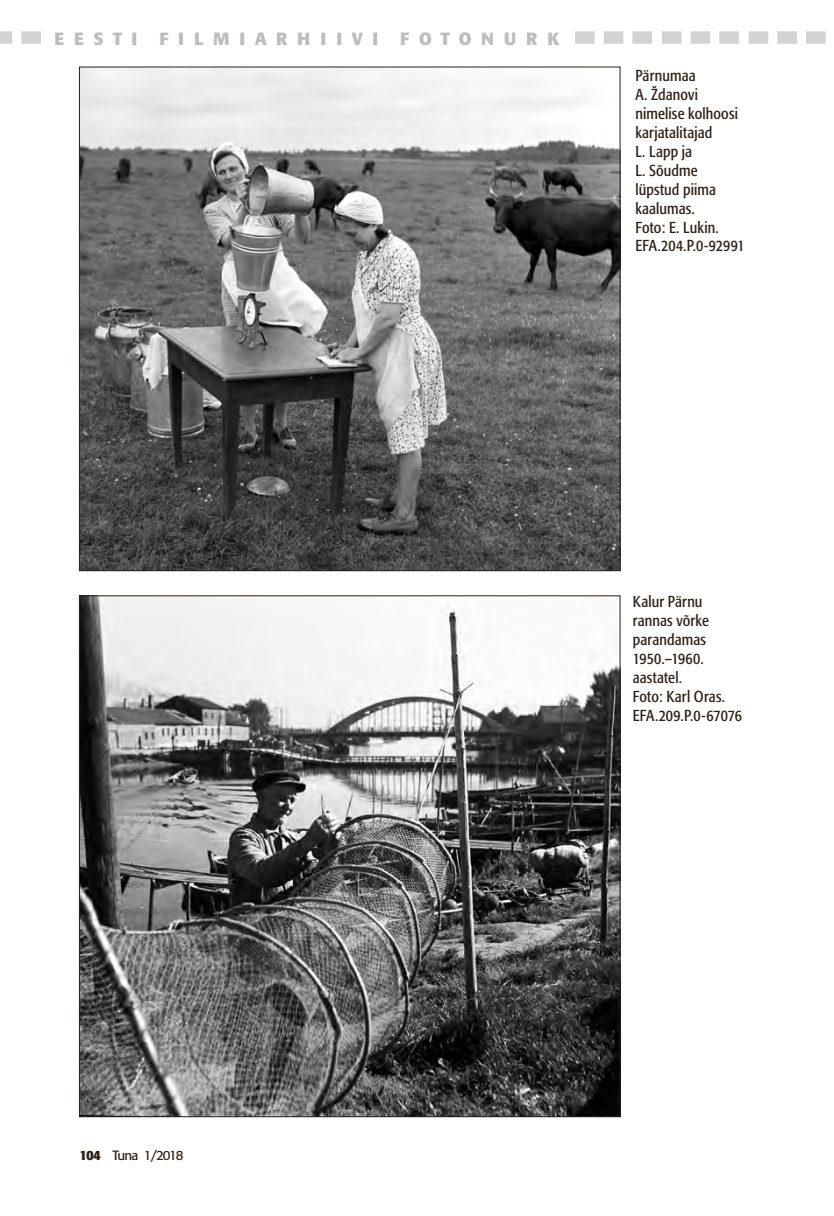
<style>
.page{position:relative;width:834px;height:1216px;background:#fff}
.page>*{position:absolute;margin:0;border:0;box-sizing:border-box;transform-origin:0 0}
.t1{font:700 17.5px "Formata";letter-spacing:.555em;color:#bebdbc}
.t2{font:condensed 15.75px/18.9px "Formata";letter-spacing:.01em;color:#2e2014}
.t3{font:13.3px "Formata";letter-spacing:-.09em;color:#2e2014}
.s1{font-weight:700}
</style>
<div class="page">
<img style="left:81px;top:597px;width:537px;height:517px">
<img style="left:81px;top:69px;width:537px;height:500px">
<svg style="left:0;top:31px;width:41px;height:13px"></svg>
<svg style="left:575px;top:31px;width:77px;height:13px"></svg>
<svg style="left:662px;top:31px;width:76px;height:13px"></svg>
<svg style="left:748px;top:31px;width:77px;height:13px"></svg>
<p class="t1" style="left:55px;top:28px;width:84px">EESTI</p>
<p class="t1" style="left:159px;top:28px;width:220px">FILMIARHIIVI</p>
<p class="t1" style="left:400px;top:28px;width:161px">FOTONURK</p>
<p class="t2" style="left:635px;top:66px;width:111px">Pärnumaa<br>A. Ždanovi nimelise kolhoosi karjatalitajad<br>L. Lapp ja<br>L. Sõudme lüpstud piima kaalumas.<br>Foto: E. Lukin.<br>EFA.204.P.0-92991</p>
<p class="t2" style="left:632px;top:592px;width:111px">Kalur Pärnu rannas võrke parandamas<br>1950.–1960. aastatel.<br>Foto: Karl Oras.<br>EFA.209.P.0-67076</p>
<p class="t3" style="left:79px;top:1146px;width:105px"><span class="s1">104</span> Tuna 1/2018</p>
</div>
